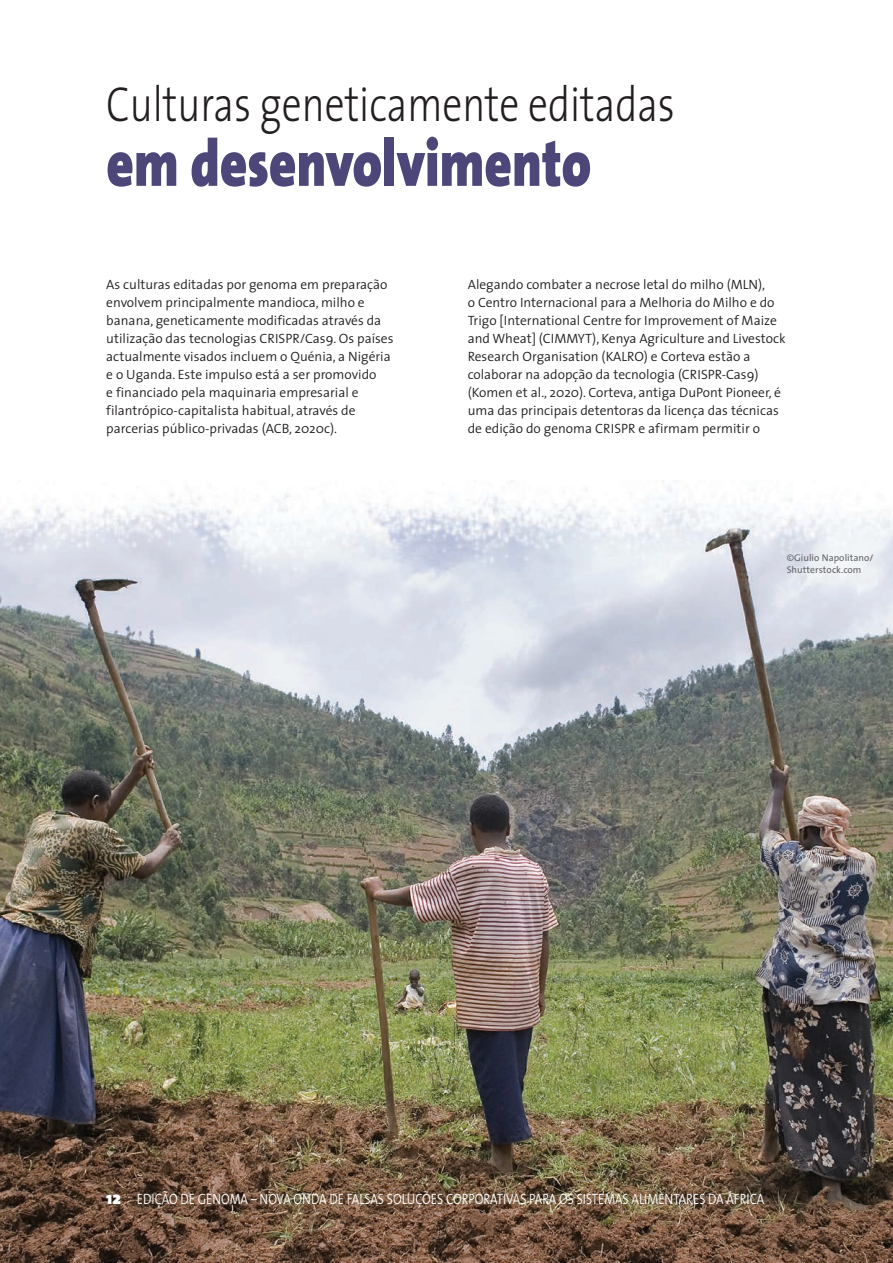
<style>
.page{position:relative;width:893px;height:1263px;background:#fff}
.page>*{position:absolute;margin:0;border:0;box-sizing:border-box;transform-origin:0 0}
.t1{font:900 66px "The Sans";color:#4c4679;scale:.8 1}
.t2{font:300 49.5px "The Sans";color:#231f20;scale:.8 1}
.t3{font:300 15px "The Sans";color:#fff;scale:.82 1}
.t4{font:300 13.5px/18px "The Sans";color:#231f20}
.t5{font:9.75px/12px "The Sans";letter-spacing:.005em;color:#636366}
.s1{font-weight:900;font-size:18px}
</style>
<div class="page">
<img style="left:0;top:480px;width:893px;height:783px">
<h2 class="t2" style="left:106px;top:64px;width:712px">Culturas geneticamente editadas</h2>
<h1 class="t1" style="left:106px;top:108px;width:608px">em desenvolvimento</h1>
<p class="t4" style="left:106px;top:275px;width:289px">As culturas editadas por genoma em preparação envolvem principalmente mandioca, milho e banana, geneticamente modificadas através da utilização das tecnologias CRISPR/Cas9. Os países actualmente visados incluem o Quénia, a Nigéria e o Uganda. Este impulso está a ser promovido<br>e financiado pela maquinaria empresarial e filantrópico-capitalista habitual, através de parcerias público-privadas (ACB, 2020c).</p>
<p class="t4" style="left:468px;top:275px;width:319px">Alegando combater a necrose letal do milho (MLN),<br>o Centro Internacional para a Melhoria do Milho e do Trigo [International Centre for Improvement of Maize and Wheat] (CIMMYT), Kenya Agriculture and Livestock Research Organisation (KALRO) e Corteva estão a colaborar na adopção da tecnologia (CRISPR-Cas9) (Komen et al., 2020). Corteva, antiga DuPont Pioneer, é uma das principais detentoras da licença das técnicas de edição do genoma CRISPR e afirmam permitir o</p>
<p class="t5" style="left:787px;top:551px;width:89px">©Giulio Napolitano/<br>Shutterstock.com</p>
<p class="t3" style="left:106px;top:1186px;width:804px"><span class="s1">12</span> EDIÇÃO DE GENOMA – NOVA ONDA DE FALSAS SOLUÇÕES CORPORATIVAS PARA OS SISTEMAS ALIMENTARES DA ÁFRICA</p>
</div>
